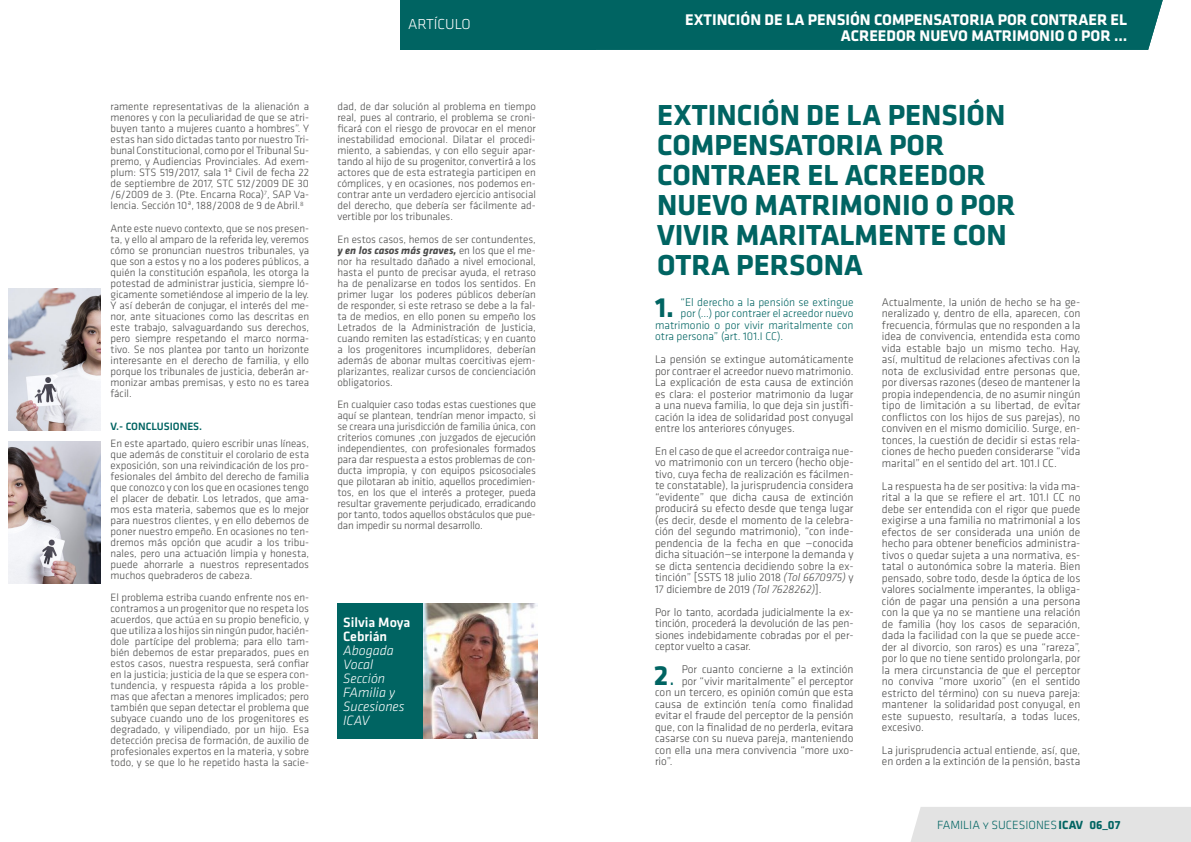
<style>
.page{position:relative;width:1191px;height:842px;background:#fff}
.page>*{position:absolute;margin:0;border:0;box-sizing:border-box;transform-origin:0 0}
.t1{font:700 30px/30px "Klavika";color:#006462}
.t2{font:700 28.8px "Klavika";color:#006462}
.t3{font:500 24.5px "Klavika";color:#fff}
.t4{font:700 16px/16px "Klavika";color:#fff;text-align:right}
.t5{font:300 15px "Klavika";color:#fff}
.t6{font:italic 300 14px/14px "Klavika";color:#fff}
.t7{font:500 14px/14px "Klavika";color:#fff}
.t8{font:300 12.3px "Klavika";color:#006462}
.t9{font:300 11.5px/11.5px "Klavika";color:#4a4a49;text-align:justify}
.t10{font:300 11.5px "Klavika";color:#006462}
.t11{font:300 11px/11px "Klavika";color:#4a4a49;text-align:justify}
.t12{font:500 11px "Klavika";color:#006462}
.s1{font-weight:700;font-style:italic}
.s2{font-style:italic}
.s3{font-weight:300}
.s4{font-weight:700}
</style>
<div class="page">
<div style="left:400px;top:0;width:195px;height:50px;background:#006462"></div>
<div style="left:595px;top:0;width:568px;height:50px;background:#006462"></div>
<div style="left:911px;top:807px;width:280px;height:35px;background:#e3e3e3"></div>
<img style="left:423px;top:603px;width:114px;height:135px">
<div style="left:337px;top:603px;width:86px;height:135px;background:#006462"></div>
<img style="left:9px;top:288px;width:92px;height:142px">
<img style="left:9px;top:441px;width:92px;height:142px">
<h3 class="t5" style="left:408px;top:16px;width:64px">ARTÍCULO</h3>
<p class="t11" style="left:111px;top:101px;width:200px">ramente representativas de la alienación a menores y con la peculiaridad de que se atri&shy;buyen tanto a mujeres cuanto a hombres”. Y estas han sido dictadas tanto por nuestro Tri&shy;bunal Constitucional, como por el Tribunal Su&shy;premo, y Audiencias Provinciales. Ad exem&shy;plum: STS 519/2017, sala 1ª Civil de fecha 22 de septiembre de 2017, STC 512/2009 DE 30 /6/2009 de 3. (Pte. Encarna Roca)<sup>7</sup>, SAP Va&shy;lencia. Sección 10ª, 188/2008 de 9 de Abril.<sup>8</sup></p>
<p class="t11" style="left:111px;top:223px;width:200px">Ante este nuevo contexto, que se nos presen&shy;ta, y ello al amparo de la referida ley, veremos cómo se pronuncian nuestros tribunales, ya que son a estos y no a los poderes públicos, a quién la constitución española, les otorga la potestad de administrar justicia, siempre ló&shy;gicamente sometiéndose al imperio de la ley.<br>Y así deberán de conjugar, el interés del me&shy;nor, ante situaciones como las descritas en este trabajo, salvaguardando sus derechos, pero siempre respetando el marco norma&shy;tivo. Se nos plantea por tanto un horizonte interesante en el derecho de familia, y ello porque los tribunales de justicia, deberán ar&shy;monizar ambas premisas, y esto no es tarea fácil.</p>
<p class="t12" style="left:111px;top:420px;width:93px">V.- CONCLUSIONES.</p>
<p class="t11" style="left:111px;top:438px;width:200px">En este apartado, quiero escribir unas líneas, que además de constituir el corolario de esta exposición, son una reivindicación de los pro&shy;fesionales del ámbito del derecho de familia que conozco y con los que en ocasiones tengo el placer de debatir. Los letrados, que ama&shy;mos esta materia, sabemos que es lo mejor para nuestros clientes, y en ello debemos de poner nuestro empeño. En ocasiones no ten&shy;dremos más opción que acudir a los tribu&shy;nales, pero una actuación limpia y honesta, puede ahorrarle a nuestros representados muchos quebraderos de cabeza.</p>
<p class="t11" style="left:111px;top:592px;width:200px">El problema estriba cuando enfrente nos en&shy;contramos a un progenitor que no respeta los acuerdos, que actúa en su propio beneficio, y que utiliza a los hijos sin ningún pudor, hacién&shy;dole partícipe del problema; para ello tam&shy;bién debemos de estar preparados, pues en estos casos, nuestra respuesta, será confiar en la justicia; justicia de la que se espera con&shy;tundencia, y respuesta rápida a los proble&shy;mas que afectan a menores implicados; pero también que sepan detectar el problema que subyace cuando uno de los progenitores es degradado, y vilipendiado, por un hijo. Esa detección precisa de formación, de auxilio de profesionales expertos en la materia, y sobre todo, y se que lo he repetido hasta la sacie-</p>
<p class="t11" style="left:337px;top:101px;width:200px">dad, de dar solución al problema en tiempo real, pues al contrario, el problema se croni&shy;ficará con el riesgo de provocar en el menor inestabilidad emocional. Dilatar el procedi&shy;miento, a sabiendas, y con ello seguir apar&shy;tando al hijo de su progenitor, convertirá a los actores que de esta estrategia participen en cómplices, y en ocasiones, nos podemos en&shy;contrar ante un verdadero ejercicio antisocial del derecho, que debería ser fácilmente ad&shy;vertible por los tribunales.</p>
<p class="t11" style="left:337px;top:234px;width:200px">En estos casos, hemos de ser contundentes, <span class="s1">y en los casos más graves,</span> en los que el me&shy;nor ha resultado dañado a nivel emocional, hasta el punto de precisar ayuda, el retraso ha de penalizarse en todos los sentidos. En primer lugar los poderes públicos deberían de responder, si este retraso se debe a la fal&shy;ta de medios, en ello ponen su empeño los Letrados de la Administración de Justicia, cuando remiten las estadísticas; y en cuanto a los progenitores incumplidores, deberían además de abonar multas coercitivas ejem&shy;plarizantes, realizar cursos de concienciación obligatorios.</p>
<p class="t11" style="left:337px;top:399px;width:200px">En cualquier caso todas estas cuestiones que aquí se plantean, tendrían menor impacto, si se creara una jurisdicción de familia única, con criterios comunes ,con juzgados de ejecución independientes, con profesionales formados para dar respuesta a estos problemas de con&shy;ducta impropia, y con equipos psicosociales que pilotaran ab initio, aquellos procedimien&shy;tos, en los que el interés a proteger, pueda resultar gravemente perjudicado, erradicando por tanto, todos aquellos obstáculos que pue&shy;dan impedir su normal desarrollo.</p>
<p class="t7" style="left:343px;top:615px;width:69px">Silvia Moya<br>Cebrián</p>
<p class="t6" style="left:343px;top:643px;width:63px">Abogada<br>Vocal<br>Sección<br>FAmilia y<br>Sucesiones<br>ICAV</p>
<h3 class="t4" style="left:685px;top:12px;width:443px">EXTINCIÓN DE LA PENSIÓN COMPENSATORIA POR CONTRAER EL<br>ACREEDOR NUEVO MATRIMONIO O POR …</h3>
<h3 class="t3" style="left:1064px;top:13px;width:66px">ZOOM</h3>
<h1 class="t1" style="left:657px;top:100px;width:360px">EXTINCIÓN DE LA PENSIÓN<br>COMPENSATORIA POR<br>CONTRAER EL ACREEDOR<br>NUEVO MATRIMONIO O POR<br>VIVIR MARITALMENTE CON<br>OTRA PERSONA</h1>
<h2 class="t2" style="left:655px;top:292px;width:21px">1.</h2>
<p class="t10" style="left:680px;top:296px;width:175px">“El derecho a la pensión se extingue</p>
<p class="t9" style="left:882px;top:296px;width:200px">Actualmente, la unión de hecho se ha ge&shy;neralizado y, dentro de ella, aparecen, con frecuencia, fórmulas que no responden a la idea de convivencia, entendida esta como vida estable bajo un mismo techo. Hay, así, multitud de relaciones afectivas con la nota de exclusividad entre personas que, por diversas razones (deseo de mantener la propia independencia, de no asumir ningún tipo de limitación a su libertad, de evitar conflictos con los hijos de sus parejas), no conviven en el mismo domicilio. Surge, en&shy;tonces, la cuestión de decidir si estas rela&shy;ciones de hecho pueden considerarse “vida marital” en el sentido del art. 101.I CC.</p>
<p class="t9" style="left:882px;top:480px;width:200px">La respuesta ha de ser positiva: la vida ma&shy;rital a la que se refiere el art. 101.I CC no debe ser entendida con el rigor que puede exigirse a una familia no matrimonial a los efectos de ser considerada una unión de hecho para obtener beneficios administra&shy;tivos o quedar sujeta a una normativa, es&shy;tatal o autonómica sobre la materia. Bien pensado, sobre todo, desde la óptica de los valores socialmente imperantes, la obliga&shy;ción de pagar una pensión a una persona con la que ya no se mantiene una relación de familia (hoy los casos de separación, dada la facilidad con la que se puede acce&shy;der al divorcio, son raros) es una “rareza”, por lo que no tiene sentido prolongarla, por la mera circunstancia de que el perceptor no conviva “more uxorio” (en el sentido estricto del término) con su nueva pareja: mantener la solidaridad post conyugal, en este supuesto, resultaría, a todas luces, excesivo.</p>
<p class="t9" style="left:882px;top:744px;width:200px">La jurisprudencia actual entiende, así, que, en orden a la extinción de la pensión, basta</p>
<p class="t10" style="left:680px;top:307px;width:175px">por (…) por contraer el acreedor nuevo</p>
<p class="t10" style="left:655px;top:319px;width:200px">matrimonio o por vivir maritalmente con</p>
<p class="t10" style="left:655px;top:330px;width:130px">otra persona” (art. 101.I CC).</p>
<p class="t9" style="left:655px;top:354px;width:200px">La pensión se extingue automáticamente por contraer el acreedor nuevo matrimonio.<br>La explicación de esta causa de extinción es clara: el posterior matrimonio da lugar a una nueva familia, lo que deja sin justifi&shy;cación la idea de solidaridad post conyugal entre los anteriores cónyuges.</p>
<p class="t9" style="left:655px;top:445px;width:200px">En el caso de que el acreedor contraiga nue&shy;vo matrimonio con un tercero (hecho obje&shy;tivo, cuya fecha de realización es fácilmen&shy;te constatable), la jurisprudencia considera “evidente” que dicha causa de extinción producirá su efecto desde que tenga lugar (es decir, desde el momento de la celebra&shy;ción del segundo matrimonio), “con inde&shy;pendencia de la fecha en que —conocida dicha situación—se interpone la demanda y se dicta sentencia decidiendo sobre la ex&shy;tinción” [SSTS 18 julio 2018 <span class="s2">(Tol 6670975)</span> y 17 diciembre de 2019 <span class="s2">(Tol 7628262)</span>].</p>
<p class="t9" style="left:655px;top:606px;width:200px">Por lo tanto, acordada judicialmente la ex&shy;tinción, procederá la devolución de las pen&shy;siones indebidamente cobradas por el per&shy;ceptor vuelto a casar.</p>
<h2 class="t2" style="left:654px;top:659px;width:23px">2<span class="s3">.</span></h2>
<p class="t9" style="left:681px;top:664px;width:173px">Por cuanto concierne a la extinción</p>
<p class="t9" style="left:681px;top:675px;width:173px">por “vivir maritalmente” el perceptor</p>
<p class="t9" style="left:655px;top:687px;width:200px">con un tercero, es opinión común que esta</p>
<p class="t9" style="left:655px;top:698px;width:200px">causa de extinción tenía como finalidad</p>
<p class="t9" style="left:655px;top:710px;width:200px">evitar el fraude del perceptor de la pensión</p>
<p class="t9" style="left:655px;top:721px;width:200px">que, con la finalidad de no perderla, evitara</p>
<p class="t9" style="left:655px;top:733px;width:200px">casarse con su nueva pareja, manteniendo</p>
<p class="t9" style="left:655px;top:744px;width:200px">con ella una mera convivencia “more uxo-</p>
<p class="t9" style="left:655px;top:756px;width:19px">rio”.</p>
<p class="t8" style="left:937px;top:818px;width:185px">FAMILIA y SUCESIONES<span class="s4">ICAV 06_07</span></p>
</div>
